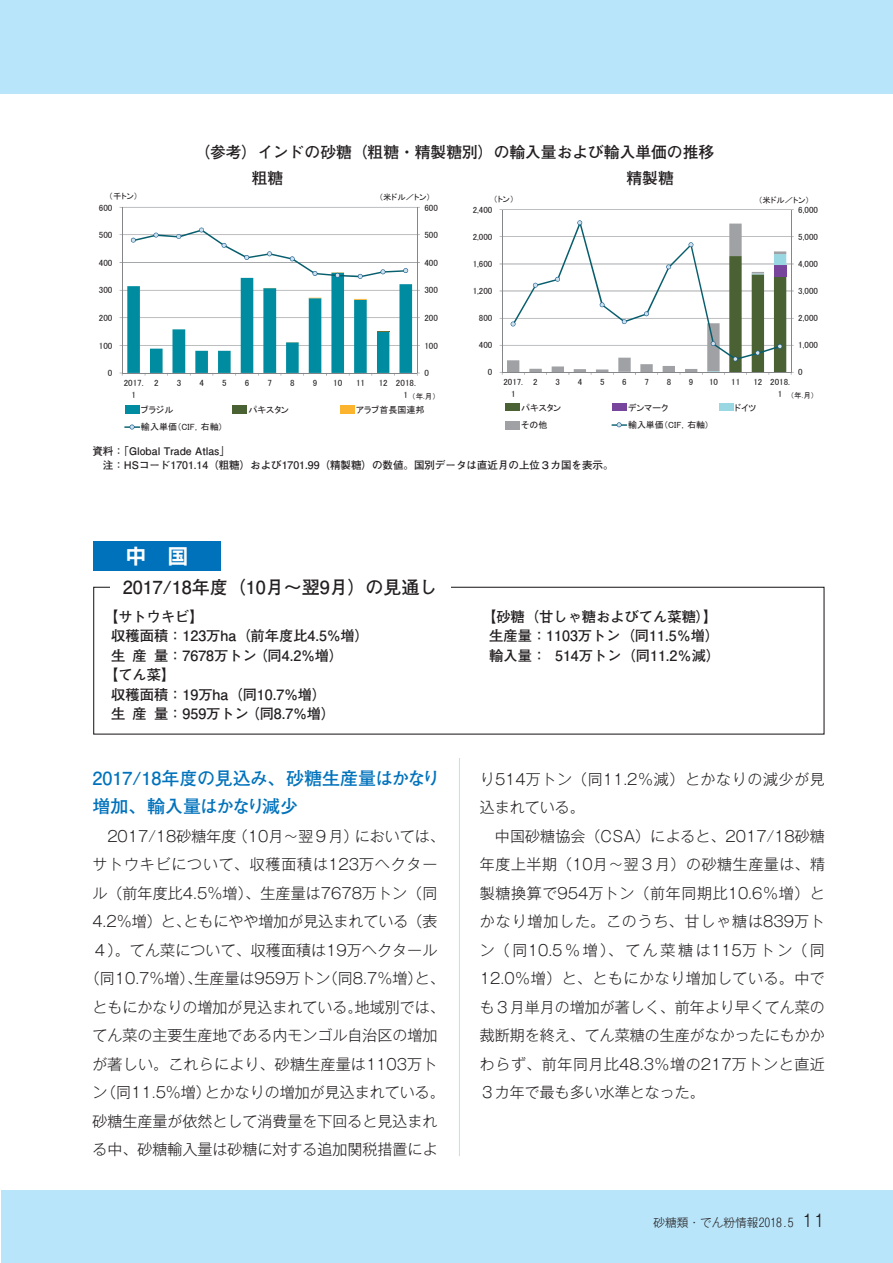
<style>
.page{position:relative;width:893px;height:1263px;background:#fff}
.page>*{position:absolute;margin:0;border:0;box-sizing:border-box;transform-origin:0 0}
.t1{font:21px "Rodin Pro B";color:#fff}
.t2{font:700 18px/28.5px "Futo Go B101 Pr 5";color:#0072bc}
.t3{font:700 18px "Futo Go B101 Pr 5";color:#231f20}
.t4{font:700 15.75px/25px "Futo Go B101 Pr 5";color:#231f20}
.t5{font:300 15px/28.5px "Gothic MB101 Pr 5";color:#231f20}
.t6{font:300 15px "Gothic MB101 Pr 5";letter-spacing:.055em;color:#231f20}
.t7{font:700 14.25px/19.5px "Futo Go B101 Pr 5";color:#231f20}
.t8{font:300 11.7px "Gothic MB101 Pr 5";color:#231f20}
.t9{font:700 10.5px/13.5px "Futo Go B101 Pr 5";color:#231f20}
.t10{font:9px/11.7px "MS P Gothic";color:#231f20;text-align:center}
.t11{font:8.25px "MS P Gothic";color:#231f20}
.t12{font:7.5px "MS P Gothic";color:#231f20}
.s1{font-size:16.95px}
</style>
<div class="page">
<div style="left:1px;top:1191px;width:892px;height:72px;background:#b9e5fa"></div>
<div style="left:1px;top:0;width:892px;height:94px;background:#b9e5fa"></div>
<hr style="left:459px;top:144px;width:1px;height:1012px;background:#b9e5fa">
<div style="left:93px;top:515px;width:733px;height:243px;background:#fff"></div>
<div style="left:93px;top:541px;width:128px;height:30px;background:#0072bc"></div>
<div style="left:93px;top:587px;width:732px;height:148px;border:1px solid #231f20"></div>
<div style="left:110px;top:578px;width:340px;height:18px;background:#fff"></div>
<div style="left:92px;top:145px;width:732px;height:370px;background:#fff"></div>
<hr style="left:122px;top:207px;width:295px;height:1px;background:#858689">
<hr style="left:417px;top:207px;width:1px;height:166px;background:#858689">
<hr style="left:122px;top:207px;width:1px;height:166px;background:#858689">
<svg style="left:120px;top:228px;width:300px;height:148px"></svg>
<div style="left:125px;top:405px;width:15px;height:8px;background:#008ca0"></div>
<div style="left:233px;top:405px;width:14px;height:8px;background:#4a6134"></div>
<div style="left:340px;top:405px;width:14px;height:8px;background:#fcb42e"></div>
<svg style="left:124px;top:425px;width:16px;height:4px"></svg>
<hr style="left:502px;top:209px;width:289px;height:1px;background:#858689">
<hr style="left:791px;top:210px;width:1px;height:162px;background:#858689">
<hr style="left:502px;top:210px;width:1px;height:162px;background:#858689">
<svg style="left:500px;top:220px;width:294px;height:155px"></svg>
<div style="left:505px;top:403px;width:15px;height:8px;background:#4a6134"></div>
<div style="left:612px;top:403px;width:14px;height:8px;background:#77459b"></div>
<div style="left:719px;top:403px;width:14px;height:8px;background:#99d8e2"></div>
<div style="left:505px;top:421px;width:15px;height:8px;background:#a0a1a5"></div>
<svg style="left:611px;top:422px;width:16px;height:5px"></svg>
<p class="t4" style="left:252px;top:139px;width:464px;text-indent:-57px">（参考）インドの砂糖（粗糖・精製糖別）の輸入量および輸入単価の推移粗糖</p>
<p class="t4" style="left:626px;top:164px;width:49px">精製糖</p>
<p class="t11" style="left:109px;top:192px;width:31px">（千トン）</p>
<p class="t11" style="left:379px;top:193px;width:53px">（米ドル／トン）</p>
<p class="t10" style="left:99px;top:201px;width:15px">600</p>
<p class="t10" style="left:424px;top:201px;width:15px">600</p>
<p class="t11" style="left:494px;top:195px;width:22px">（トン）</p>
<p class="t11" style="left:758px;top:195px;width:53px">（米ドル／トン）</p>
<p class="t10" style="left:473px;top:204px;width:21px">2,400</p>
<p class="t10" style="left:798px;top:204px;width:21px">6,000</p>
<p class="t10" style="left:99px;top:229px;width:15px">500</p>
<p class="t10" style="left:424px;top:229px;width:15px">500</p>
<p class="t10" style="left:473px;top:231px;width:21px">2,000</p>
<p class="t10" style="left:798px;top:231px;width:21px">5,000</p>
<p class="t10" style="left:99px;top:257px;width:15px">400</p>
<p class="t10" style="left:424px;top:257px;width:15px">400</p>
<p class="t10" style="left:473px;top:258px;width:21px">1,600</p>
<p class="t10" style="left:798px;top:258px;width:21px">4,000</p>
<p class="t10" style="left:99px;top:284px;width:15px">300</p>
<p class="t10" style="left:424px;top:284px;width:15px">300</p>
<p class="t10" style="left:473px;top:285px;width:21px">1,200</p>
<p class="t10" style="left:798px;top:285px;width:21px">3,000</p>
<p class="t10" style="left:99px;top:312px;width:15px">200</p>
<p class="t10" style="left:424px;top:312px;width:15px">200</p>
<p class="t10" style="left:479px;top:312px;width:15px">800</p>
<p class="t10" style="left:798px;top:312px;width:21px">2,000</p>
<p class="t10" style="left:99px;top:339px;width:15px">100</p>
<p class="t10" style="left:424px;top:339px;width:15px">100</p>
<p class="t10" style="left:479px;top:339px;width:15px">400</p>
<p class="t10" style="left:798px;top:339px;width:21px">1,000</p>
<p class="t10" style="left:108px;top:367px;width:6px">0</p>
<p class="t10" style="left:424px;top:367px;width:6px">0</p>
<p class="t10" style="left:488px;top:366px;width:6px">0</p>
<p class="t10" style="left:798px;top:366px;width:6px">0</p>
<p class="t10" style="left:124px;top:377px;width:21px">2017.<br>1</p>
<p class="t10" style="left:154px;top:377px;width:6px">2</p>
<p class="t10" style="left:177px;top:377px;width:6px">3</p>
<p class="t10" style="left:199px;top:377px;width:6px">4</p>
<p class="t10" style="left:222px;top:377px;width:6px">5</p>
<p class="t10" style="left:245px;top:377px;width:6px">6</p>
<p class="t10" style="left:267px;top:377px;width:6px">7</p>
<p class="t10" style="left:290px;top:377px;width:6px">8</p>
<p class="t10" style="left:313px;top:377px;width:6px">9</p>
<p class="t10" style="left:333px;top:377px;width:11px">10</p>
<p class="t10" style="left:356px;top:377px;width:11px">11</p>
<p class="t10" style="left:404px;top:377px;width:14px;text-align:left;text-indent:-25px">12 2018.<br>1</p>
<p class="t12" style="left:412px;top:392px;width:26px">（年.月）</p>
<p class="t10" style="left:503px;top:376px;width:21px">2017.<br>1</p>
<p class="t10" style="left:533px;top:376px;width:6px">2</p>
<p class="t10" style="left:555px;top:376px;width:6px">3</p>
<p class="t10" style="left:578px;top:376px;width:6px">4</p>
<p class="t10" style="left:600px;top:376px;width:6px">5</p>
<p class="t10" style="left:622px;top:376px;width:6px">6</p>
<p class="t10" style="left:644px;top:376px;width:6px">7</p>
<p class="t10" style="left:667px;top:376px;width:6px">8</p>
<p class="t10" style="left:689px;top:376px;width:6px">9</p>
<p class="t10" style="left:709px;top:376px;width:10px">10</p>
<p class="t10" style="left:731px;top:376px;width:10px">11</p>
<p class="t10" style="left:778px;top:376px;width:14px;text-align:left;text-indent:-24px">12 2018.<br>1</p>
<p class="t12" style="left:790px;top:391px;width:26px">（年.月）</p>
<p class="t10" style="left:521px;top:401px;width:42px">パキスタン</p>
<p class="t10" style="left:628px;top:401px;width:42px">デンマーク</p>
<p class="t10" style="left:735px;top:401px;width:23px">ドイツ</p>
<p class="t10" style="left:521px;top:419px;width:28px">その他</p>
<p class="t10" style="left:628px;top:419px;width:81px">輸入単価（CIF，右軸)</p>
<p class="t9" style="left:92px;top:444px;width:523px">資料：「Global Trade Atlas」<br>　注：HSコード1701.14（粗糖）および1701.99（精製糖）の数値。国別データは直近月の上位３カ国を表示。</p>
<p class="t10" style="left:141px;top:404px;width:34px">ブラジル</p>
<p class="t10" style="left:249px;top:404px;width:42px">パキスタン</p>
<p class="t10" style="left:356px;top:404px;width:70px">アラブ首長国連邦</p>
<p class="t10" style="left:141px;top:421px;width:82px">輸入単価（CIF，右軸)</p>
<h1 class="t1" style="left:125px;top:542px;width:64px">中　国</h1>
<p class="t3" style="left:123px;top:573px;width:316px">2017/18年度（10月～翌9月）の見通し</p>
<p class="t7" style="left:104px;top:605px;width:101px">【サトウキビ】</p>
<p class="t7" style="left:482px;top:605px;width:237px">【砂糖（甘しゃ糖およびてん菜糖）】</p>
<p class="t7" style="left:111px;top:625px;width:259px">収穫面積：123万ha（前年度比4.5%増）</p>
<p class="t7" style="left:489px;top:625px;width:232px">生産量：1103万トン（同11.5％増）</p>
<p class="t7" style="left:111px;top:644px;width:234px">生産量：7678万トン（同4.2%増）</p>
<p class="t7" style="left:489px;top:644px;width:233px">輸入量： 514万トン（同11.2％減）</p>
<p class="t7" style="left:111px;top:664px;width:226px;text-indent:-7px">【てん菜】<br>収穫面積：19万ha（同10.7%増）生産量：959万トン（同8.7%増）</p>
<p class="t2" style="left:92px;top:763px;width:349px">2017/18年度の見込み、砂糖生産量はかなり増加、輸入量はかなり減少</p>
<p class="t5" style="left:107px;top:821px;width:339px">2017/18砂糖年度（10月～翌９月）においては、</p>
<p class="t6" style="left:92px;top:852px;width:347px">サトウキビについて、収穫面積は123万ヘクター</p>
<p class="t5" style="left:92px;top:878px;width:346px">ル（前年度比4.5％増）、生産量は7678万トン（同</p>
<p class="t5" style="left:92px;top:906px;width:346px">4.2％増）と、ともにやや増加が見込まれている（表</p>
<p class="t5" style="left:92px;top:935px;width:347px">４）。てん菜について、収穫面積は19万ヘクタール</p>
<p class="t5" style="left:85px;top:963px;width:362px">（同10.7％増）、生産量は959万トン（同8.7％増）と、</p>
<p class="t5" style="left:92px;top:992px;width:354px">ともにかなりの増加が見込まれている。地域別では、</p>
<p class="t5" style="left:92px;top:1020px;width:346px">てん菜の主要生産地である内モンゴル自治区の増加</p>
<p class="t5" style="left:92px;top:1049px;width:346px">が著しい。これらにより、砂糖生産量は1103万ト</p>
<p class="t5" style="left:92px;top:1077px;width:354px">ン（同11.5％増）とかなりの増加が見込まれている。</p>
<p class="t5" style="left:92px;top:1106px;width:346px">砂糖生産量が依然として消費量を下回ると見込まれ</p>
<p class="t5" style="left:92px;top:1134px;width:346px">る中、砂糖輸入量は砂糖に対する追加関税措置によ</p>
<p class="t5" style="left:480px;top:764px;width:346px">り514万トン（同11.2％減）とかなりの減少が見込まれている。</p>
<p class="t5" style="left:480px;top:821px;width:347px;text-align:justify;text-indent:15px">中国砂糖協会（CSA）によると、2017/18砂糖年度上半期（10月～翌３月）の砂糖生産量は、精製糖換算で954万トン（前年同期比10.6％増）とかなり増加した。このうち、甘しゃ糖は839万トン（同10.5％増）、てん菜糖は115万トン（同12.0％増）と、ともにかなり増加している。中でも３月単月の増加が著しく、前年より早くてん菜の裁断期を終え、てん菜糖の生産がなかったにもかかわらず、前年同月比48.3％増の217万トンと直近３カ年で最も多い水準となった。</p>
<p class="t8" style="left:653px;top:1212px;width:173px">砂糖類・でん粉情報2018.5 <span class="s1">11</span></p>
</div>
